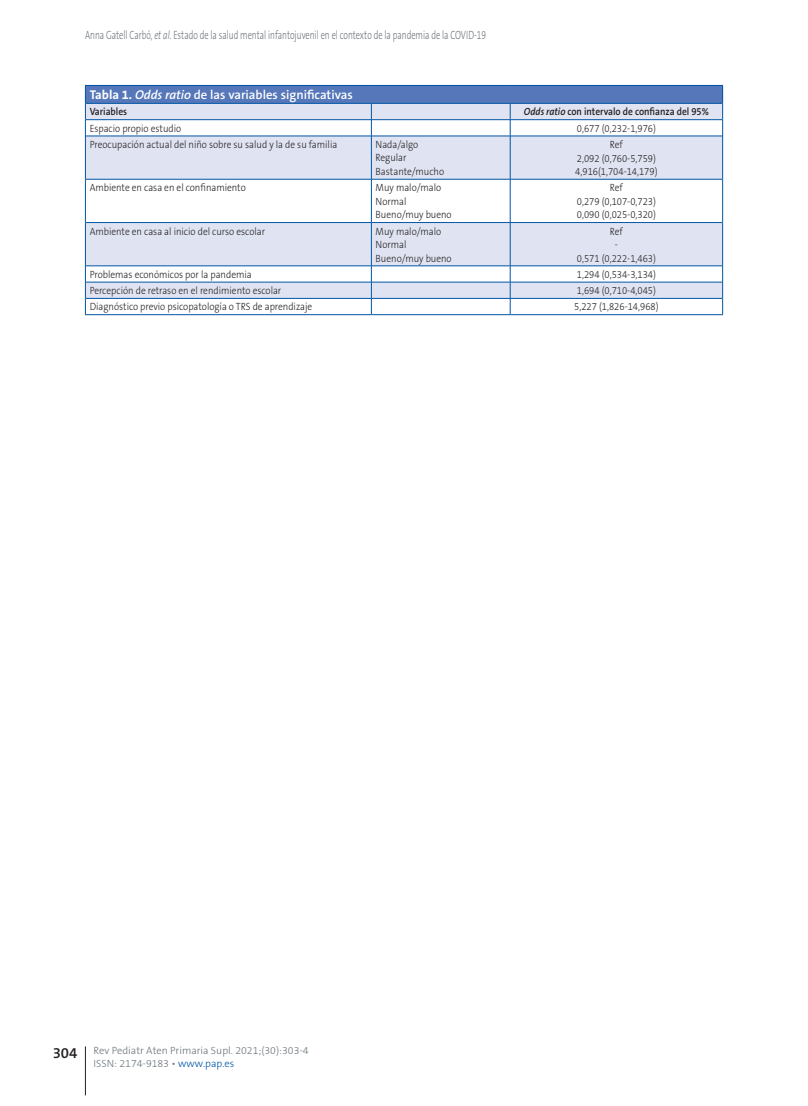
<style>
.page{position:relative;width:808px;height:1106px;background:#fff}
.page>*{position:absolute;margin:0;border:0;box-sizing:border-box;transform-origin:0 0}
.t1{font:600 15px "The Sans B Plus W6";color:#231f20}
._02_TITULO_TABLA{font:600 12.75px "The Sans B Plus W6";color:#fff}
.t2{font:300 12px "The Sans B Plus W3";color:#6a747b;scale:.7 1}
.t3{font:300 10.5px "The Sans B Plus W3";color:#231f20;scale:.9 1}
.t4{font:300 10.5px/13.2px "The Sans B Plus W3";color:#6a747b}
.t5{font:600 10.5px "The Sans B Plus W6";color:#231f20;scale:.9 1}
.s1{font-style:italic}
.s2{font-family:"The Sans B Plus W7";font-weight:700}
.s3{color:#0155a5}
</style>
<div class="page">
<hr style="left:85px;top:1046px;width:1px;height:49px;background:#231f20">
<div style="left:85px;top:85px;width:638px;height:18px;background:#5677b9"></div>
<div style="left:86px;top:104px;width:636px;height:15px;background:#e0e4f2"></div>
<svg style="left:86px;top:120px;width:636px;height:194px;fill:#e0e4f2"></svg>
<hr style="left:86px;top:119px;width:285px;height:1px;background:#0155a5">
<hr style="left:371px;top:119px;width:139px;height:1px;background:#0155a5">
<svg style="left:371px;top:104px;width:1px;height:32px"></svg>
<hr style="left:510px;top:119px;width:212px;height:1px;background:#0155a5">
<svg style="left:510px;top:104px;width:1px;height:32px"></svg>
<hr style="left:86px;top:136px;width:285px;height:1px;background:#0155a5">
<hr style="left:371px;top:136px;width:139px;height:1px;background:#0155a5">
<hr style="left:371px;top:136px;width:1px;height:43px;background:#0155a5">
<hr style="left:510px;top:136px;width:212px;height:1px;background:#0155a5">
<hr style="left:510px;top:136px;width:1px;height:43px;background:#0155a5">
<hr style="left:86px;top:179px;width:285px;height:1px;background:#0155a5">
<hr style="left:371px;top:179px;width:139px;height:1px;background:#0155a5">
<hr style="left:371px;top:179px;width:1px;height:43px;background:#0155a5">
<hr style="left:510px;top:179px;width:212px;height:1px;background:#0155a5">
<hr style="left:510px;top:179px;width:1px;height:43px;background:#0155a5">
<hr style="left:86px;top:222px;width:285px;height:1px;background:#0155a5">
<hr style="left:371px;top:222px;width:139px;height:1px;background:#0155a5">
<hr style="left:371px;top:223px;width:1px;height:43px;background:#0155a5">
<hr style="left:510px;top:222px;width:212px;height:1px;background:#0155a5">
<hr style="left:510px;top:223px;width:1px;height:43px;background:#0155a5">
<hr style="left:86px;top:265px;width:285px;height:1px;background:#0155a5">
<hr style="left:371px;top:265px;width:139px;height:1px;background:#0155a5">
<hr style="left:510px;top:265px;width:212px;height:1px;background:#0155a5">
<hr style="left:86px;top:282px;width:285px;height:1px;background:#0155a5">
<hr style="left:371px;top:282px;width:139px;height:1px;background:#0155a5">
<hr style="left:510px;top:282px;width:212px;height:1px;background:#0155a5">
<hr style="left:86px;top:298px;width:285px;height:1px;background:#0155a5">
<hr style="left:371px;top:298px;width:139px;height:1px;background:#0155a5">
<svg style="left:371px;top:266px;width:1px;height:48px"></svg>
<hr style="left:510px;top:298px;width:212px;height:1px;background:#0155a5">
<svg style="left:510px;top:266px;width:1px;height:48px"></svg>
<hr style="left:86px;top:103px;width:285px;height:1px;background:#0155a5">
<hr style="left:371px;top:103px;width:139px;height:1px;background:#0155a5">
<hr style="left:510px;top:103px;width:212px;height:1px;background:#0155a5">
<hr style="left:85px;top:85px;width:286px;height:1px;background:#0155a5">
<hr style="left:371px;top:85px;width:139px;height:1px;background:#0155a5">
<hr style="left:510px;top:85px;width:213px;height:1px;background:#0155a5">
<svg style="left:85px;top:86px;width:1px;height:50px"></svg>
<svg style="left:722px;top:86px;width:1px;height:50px"></svg>
<hr style="left:85px;top:136px;width:1px;height:43px;background:#0155a5">
<hr style="left:722px;top:136px;width:1px;height:43px;background:#0155a5">
<hr style="left:85px;top:179px;width:1px;height:43px;background:#0155a5">
<hr style="left:722px;top:179px;width:1px;height:43px;background:#0155a5">
<hr style="left:85px;top:222px;width:1px;height:44px;background:#0155a5">
<hr style="left:722px;top:222px;width:1px;height:44px;background:#0155a5">
<svg style="left:85px;top:266px;width:1px;height:48px"></svg>
<svg style="left:722px;top:266px;width:1px;height:48px"></svg>
<hr style="left:85px;top:314px;width:286px;height:1px;background:#0155a5">
<hr style="left:371px;top:314px;width:139px;height:1px;background:#0155a5">
<hr style="left:510px;top:314px;width:213px;height:1px;background:#0155a5">
<p class="t2" style="left:85px;top:27px;width:574px">Anna Gatell Carbó, <span class="s1">et al</span>. Estado de la salud mental infantojuvenil en el contexto de la pandemia de la COVID-19</p>
<p class="_02_TITULO_TABLA" style="left:90px;top:87px;width:265px"><span class="s2">Tabla 1.</span> <span class="s1">Odds ratio</span> de las variables significativas</p>
<p class="t5" style="left:90px;top:105px;width:43px">Variables</p>
<p class="t5" style="left:524px;top:105px;width:207px"><span class="s1">Odds ratio</span> con intervalo de confianza del 95%</p>
<p class="t3" style="left:90px;top:121px;width:103px">Espacio propio estudio</p>
<p class="t3" style="left:577px;top:121px;width:89px">0,677 (0,232-1,976)</p>
<p class="t3" style="left:90px;top:138px;width:277px">Preocupación actual del niño sobre su salud y la de su familia</p>
<p class="t3" style="left:376px;top:138px;width:49px">Nada/algo</p>
<p class="t3" style="left:376px;top:151px;width:36px">Regular</p>
<p class="t3" style="left:376px;top:165px;width:78px">Bastante/mucho</p>
<p class="t3" style="left:610px;top:138px;width:16px">Ref</p>
<p class="t3" style="left:577px;top:151px;width:89px">2,092 (0,760-5,759)</p>
<p class="t3" style="left:575px;top:165px;width:93px">4,916(1,704-14,179)</p>
<p class="t3" style="left:90px;top:181px;width:175px">Ambiente en casa en el confinamiento</p>
<p class="t3" style="left:376px;top:181px;width:74px">Muy malo/malo</p>
<p class="t3" style="left:376px;top:194px;width:36px">Normal</p>
<p class="t3" style="left:376px;top:208px;width:86px">Bueno/muy bueno</p>
<p class="t3" style="left:90px;top:224px;width:196px">Ambiente en casa al inicio del curso escolar</p>
<p class="t3" style="left:376px;top:224px;width:74px">Muy malo/malo</p>
<p class="t3" style="left:376px;top:238px;width:36px">Normal</p>
<p class="t3" style="left:376px;top:251px;width:86px">Bueno/muy bueno</p>
<p class="t3" style="left:610px;top:181px;width:16px">Ref</p>
<p class="t3" style="left:577px;top:194px;width:89px">0,279 (0,107-0,723)</p>
<p class="t3" style="left:577px;top:208px;width:89px">0,090 (0,025-0,320)</p>
<p class="t3" style="left:610px;top:224px;width:16px">Ref</p>
<p class="t3" style="left:615px;top:238px;width:5px">-</p>
<p class="t3" style="left:577px;top:251px;width:89px">0,571 (0,222-1,463)</p>
<p class="t3" style="left:90px;top:268px;width:182px">Problemas económicos por la pandemia</p>
<p class="t3" style="left:577px;top:268px;width:89px">1,294 (0,534-3,134)</p>
<p class="t3" style="left:90px;top:284px;width:214px">Percepción de retraso en el rendimiento escolar</p>
<p class="t3" style="left:577px;top:284px;width:89px">1,694 (0,710-4,045)</p>
<p class="t3" style="left:90px;top:300px;width:249px">Diagnóstico previo psicopatología o TRS de aprendizaje</p>
<p class="t3" style="left:574px;top:300px;width:95px">5,227 (1,826-14,968)</p>
<p class="t1" style="left:53px;top:1042px;width:26px">304</p>
<p class="t4" style="left:93px;top:1043px;width:217px">Rev Pediatr Aten Primaria Supl. 2021;(30):303-4<br>ISSN: 2174-9183 • <span class="s3">www.pap.es</span></p>
</div>
